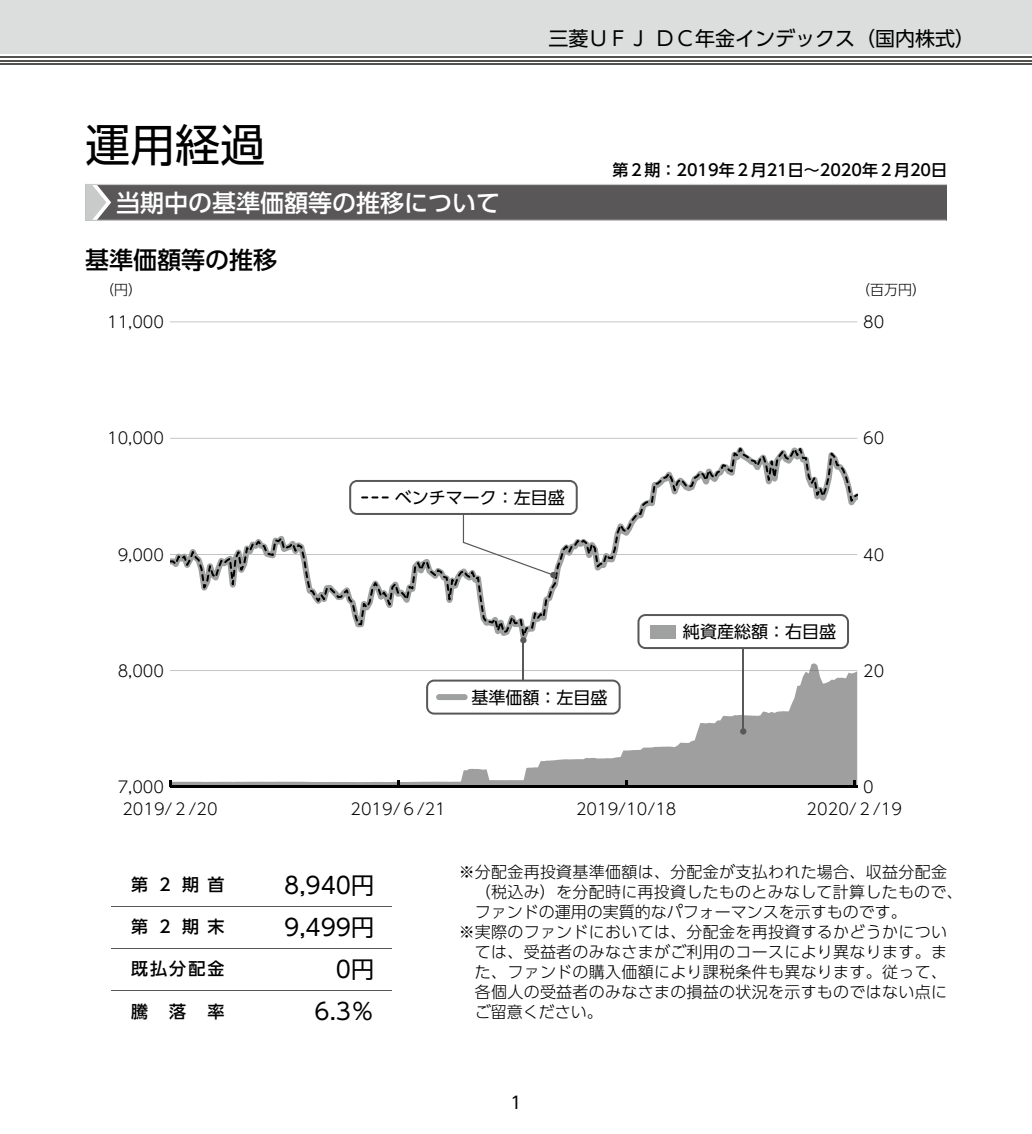
<style>
.page{position:relative;width:1032px;height:1134px;background:#fff}
.page>*{position:absolute;margin:0;border:0;box-sizing:border-box;transform-origin:0 0}
.t1{font:45px "UD Shin Go Pro";color:#000}
.t2{font:500 24px "UD Shin Go Pro";color:#fff}
.t3{font:500 24px "UD Shin Go Pro";color:#000}
.t4{font:23px "UD Shin Go Pro";color:#000}
.t5{font:20px "UD Shin Go Pro";color:#000}
.t6{font:17px "UD Shin Go Pro";color:#000}
.t7{font:500 17px "UD Shin Go Pro";letter-spacing:.5em;color:#000}
.t8{font:300 16px "UD Shin Go Pro";letter-spacing:.02em;color:#000}
.t9{font:300 16px "UD Shin Go Pro";color:#000}
.t10{font:500 16px "UD Shin Go Pro";color:#000}
.t11{font:300 14px "UD Shin Go Pro";color:#000}
</style>
<div class="page">
<div style="left:0;top:0;width:1032px;height:54px;background:#dcdddd"></div>
<hr style="left:0;top:63px;width:1032px;height:2px;background:#545251">
<hr style="left:0;top:60px;width:1032px;height:1px;background:#545251">
<hr style="left:0;top:56px;width:1032px;height:2px;background:#545251">
<div style="left:85px;top:184px;width:862px;height:36px;background:#595757"></div>
<hr style="left:85px;top:220px;width:861px;height:1px;background:#c9caca">
<hr style="left:85px;top:184px;width:862px;height:1px;background:#c9caca">
<svg style="left:85px;top:185px;width:26px;height:35px"></svg>
<svg style="left:170px;top:438px;width:687px;height:1px"></svg>
<svg style="left:170px;top:322px;width:687px;height:1px"></svg>
<svg style="left:170px;top:663px;width:687px;height:123px"></svg>
<svg style="left:170px;top:670px;width:687px;height:1px"></svg>
<svg style="left:199px;top:448px;width:651px;height:188px"></svg>
<hr style="left:170px;top:786px;width:687px;height:2px;background:#000">
<hr style="left:743px;top:631px;width:1px;height:100px;background:#595757">
<svg style="left:740px;top:728px;width:6px;height:6px"></svg>
<svg style="left:637px;top:614px;width:212px;height:35px"></svg>
<div style="left:650px;top:625px;width:26px;height:13px;background:#9fa0a0"></div>
<hr style="left:523px;top:640px;width:1px;height:57px;background:#595757">
<svg style="left:520px;top:637px;width:6px;height:6px"></svg>
<svg style="left:426px;top:680px;width:195px;height:35px"></svg>
<div style="left:436px;top:694px;width:32px;height:6px;background:#9fa0a0;border-radius:3px"></div>
<svg style="left:550px;top:571px;width:7px;height:8px"></svg>
<svg style="left:170px;top:480px;width:687px;height:96px"></svg>
<svg style="left:111px;top:906px;width:20px;height:1px"></svg>
<hr style="left:131px;top:906px;width:94px;height:1px;background:#595757">
<hr style="left:225px;top:906px;width:149px;height:1px;background:#595757">
<svg style="left:374px;top:906px;width:17px;height:1px"></svg>
<svg style="left:111px;top:948px;width:20px;height:1px"></svg>
<hr style="left:131px;top:948px;width:94px;height:1px;background:#595757">
<hr style="left:225px;top:948px;width:149px;height:1px;background:#595757">
<svg style="left:374px;top:948px;width:17px;height:1px"></svg>
<svg style="left:111px;top:990px;width:20px;height:1px"></svg>
<hr style="left:131px;top:990px;width:94px;height:1px;background:#595757">
<hr style="left:225px;top:990px;width:149px;height:1px;background:#595757">
<svg style="left:374px;top:990px;width:17px;height:1px"></svg>
<h1 class="t1" style="left:85px;top:108px;width:181px">運用経過</h1>
<h2 class="t2" style="left:116px;top:183px;width:385px">当期中の基準価額等の推移について</h2>
<h2 class="t3" style="left:85px;top:240px;width:193px">基準価額等の推移</h2>
<p class="t11" style="left:100px;top:279px;width:43px">（円）</p>
<p class="t8" style="left:107px;top:309px;width:58px">11,000</p>
<p class="t8" style="left:107px;top:425px;width:58px">10,000</p>
<p class="t5" style="left:548px;top:22px;width:428px">三菱ＵＦＪ ＤＣ年金インデックス（国内株式）</p>
<p class="t10" style="left:612px;top:157px;width:336px">第２期：2019年２月21日～2020年２月20日</p>
<p class="t11" style="left:856px;top:279px;width:71px">（百万円）</p>
<p class="t8" style="left:863px;top:309px;width:23px">80</p>
<p class="t8" style="left:863px;top:425px;width:23px">60</p>
<p class="t6" style="left:395px;top:484px;width:172px">ベンチマーク：左目盛</p>
<p class="t8" style="left:118px;top:541px;width:48px">9,000</p>
<p class="t8" style="left:863px;top:541px;width:23px">40</p>
<p class="t6" style="left:683px;top:618px;width:154px">純資産総額：右目盛</p>
<p class="t8" style="left:118px;top:658px;width:48px">8,000</p>
<p class="t8" style="left:863px;top:658px;width:23px">20</p>
<p class="t6" style="left:472px;top:683px;width:137px">基準価額：左目盛</p>
<p class="t8" style="left:118px;top:774px;width:48px">7,000</p>
<p class="t8" style="left:863px;top:774px;width:12px">0</p>
<p class="t8" style="left:122px;top:796px;width:97px">2019/２/20</p>
<p class="t8" style="left:350px;top:796px;width:97px">2019/６/21</p>
<p class="t8" style="left:576px;top:796px;width:102px">2019/10/18</p>
<p class="t8" style="left:807px;top:796px;width:97px">2020/２/19</p>
<p class="t7" style="left:131px;top:871px;width:95px">第２期首</p>
<h3 class="t4" style="left:284px;top:866px;width:91px">8,940円</h3>
<p class="t7" style="left:131px;top:913px;width:95px">第２期末</p>
<h3 class="t4" style="left:284px;top:908px;width:91px">9,499円</h3>
<p class="t7" style="left:131px;top:955px;width:95px">既払分配金</p>
<h3 class="t4" style="left:336px;top:950px;width:40px">0円</h3>
<p class="t7" style="left:131px;top:997px;width:18px">騰</p>
<p class="t7" style="left:169px;top:997px;width:18px">落</p>
<p class="t7" style="left:208px;top:997px;width:18px">率</p>
<h3 class="t4" style="left:314px;top:992px;width:61px">6.3％</h3>
<p class="t8" style="left:459px;top:859px;width:490px">※分配金再投資基準価額は、分配金が支払われた場合、収益分配金</p>
<p class="t8" style="left:475px;top:879px;width:489px">（税込み）を分配時に再投資したものとみなして計算したもので、</p>
<p class="t9" style="left:475px;top:899px;width:433px">ファンドの運用の実質的なパフォーマンスを示すものです。</p>
<p class="t8" style="left:459px;top:919px;width:490px">※実際のファンドにおいては、分配金を再投資するかどうかについ</p>
<p class="t8" style="left:475px;top:939px;width:474px">ては、受益者のみなさまがご利用のコースにより異なります。ま</p>
<p class="t8" style="left:475px;top:959px;width:474px">た、ファンドの購入価額により課税条件も異なります。従って、</p>
<p class="t8" style="left:475px;top:979px;width:474px">各個人の受益者のみなさまの損益の状況を示すものではない点に</p>
<p class="t9" style="left:475px;top:999px;width:129px">ご留意ください。</p>
<p class="t6" style="left:510px;top:1089px;width:13px">1</p>
</div>
